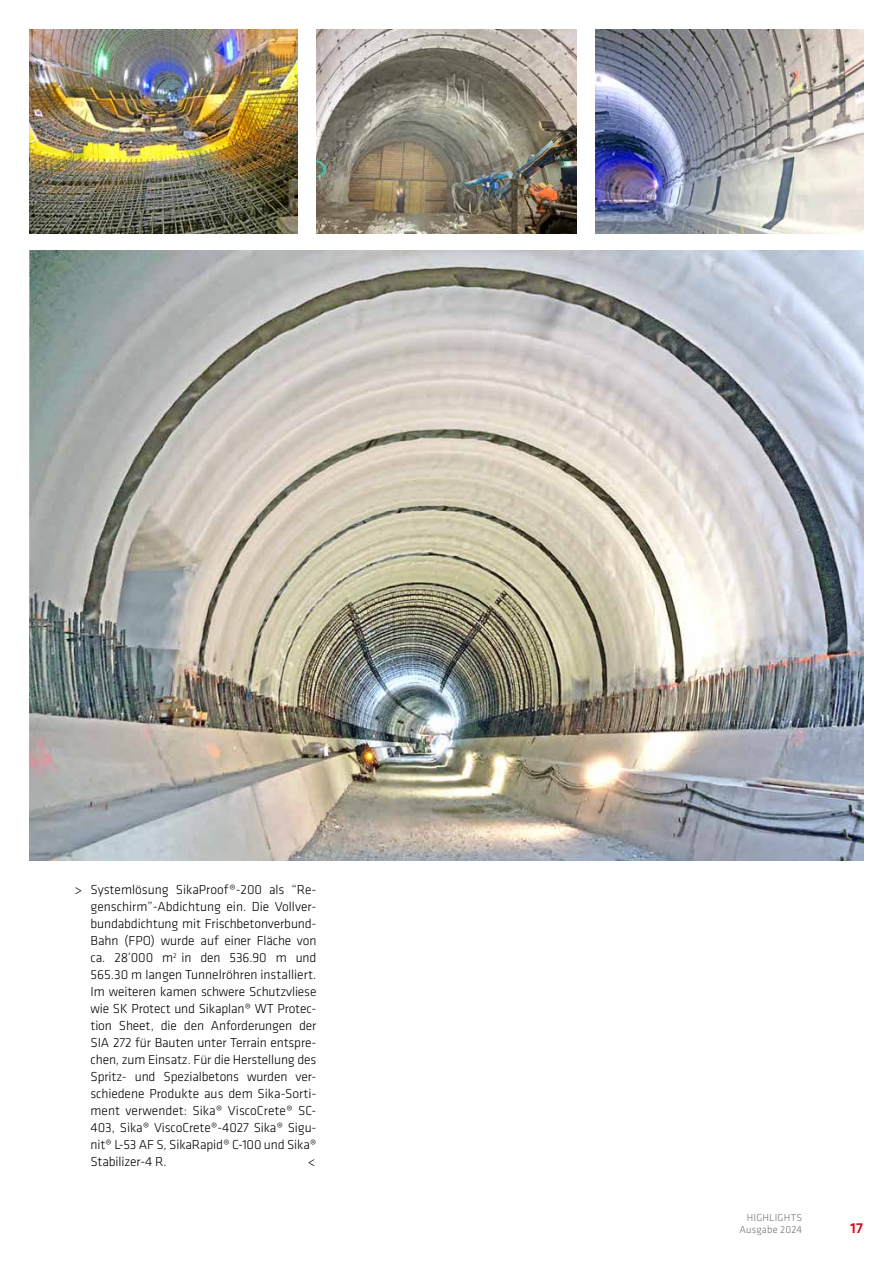
<style>
.page{position:relative;width:893px;height:1263px;background:#fff}
.page>*{position:absolute;margin:0;border:0;box-sizing:border-box;transform-origin:0 0}
.t1{font:500 15px "Klavika";color:#e2001a}
.t2{font:300 13.5px/17px "Klavika";letter-spacing:-.01em;color:#000;text-align:justify}
.t3{font:300 10.5px/12.6px "Klavika";letter-spacing:.02em;color:#707172;text-align:right}
</style>
<div class="page">
<img style="left:316px;top:30px;width:260px;height:203px">
<img style="left:30px;top:30px;width:268px;height:203px">
<img style="left:30px;top:250px;width:833px;height:610px">
<img style="left:595px;top:30px;width:268px;height:203px">
<p class="t2" style="left:75px;top:880px;width:9px">&gt;</p>
<p class="t2" style="left:91px;top:881px;width:228px">Systemlösung SikaProof®-200 als “Re&shy;genschirm”-Abdichtung ein. Die Vollver&shy;bundabdichtung mit Frischbetonverbund-Bahn (FPO) wurde auf einer Fläche von ca. 28’000 m<sup>2</sup> in den 536.90 m und 565.30 m langen Tunnelröhren installiert.<br>Im weiteren kamen schwere Schutzvliese wie SK Protect und Sikaplan® WT Protec&shy;tion Sheet, die den Anforderungen der SIA 272 für Bauten unter Terrain entspre&shy;chen, zum Einsatz. Für die Herstellung des Spritz- und Spezialbetons wurden ver&shy;schiedene Produkte aus dem Sika-Sorti&shy;ment verwendet: Sika® ViscoCrete® SC-403, Sika® ViscoCrete®-4027 Sika® Sigu&shy;nit® L-53 AF S, SikaRapid® C-100 und Sika® Stabilizer-4 R.</p>
<p class="t2" style="left:308px;top:1152px;width:9px">&lt;</p>
<p class="t3" style="left:739px;top:1211px;width:64px">HIGHLIGHTS<br>Ausgabe 2024</p>
<p class="t1" style="left:850px;top:1218px;width:14px">17</p>
</div>
